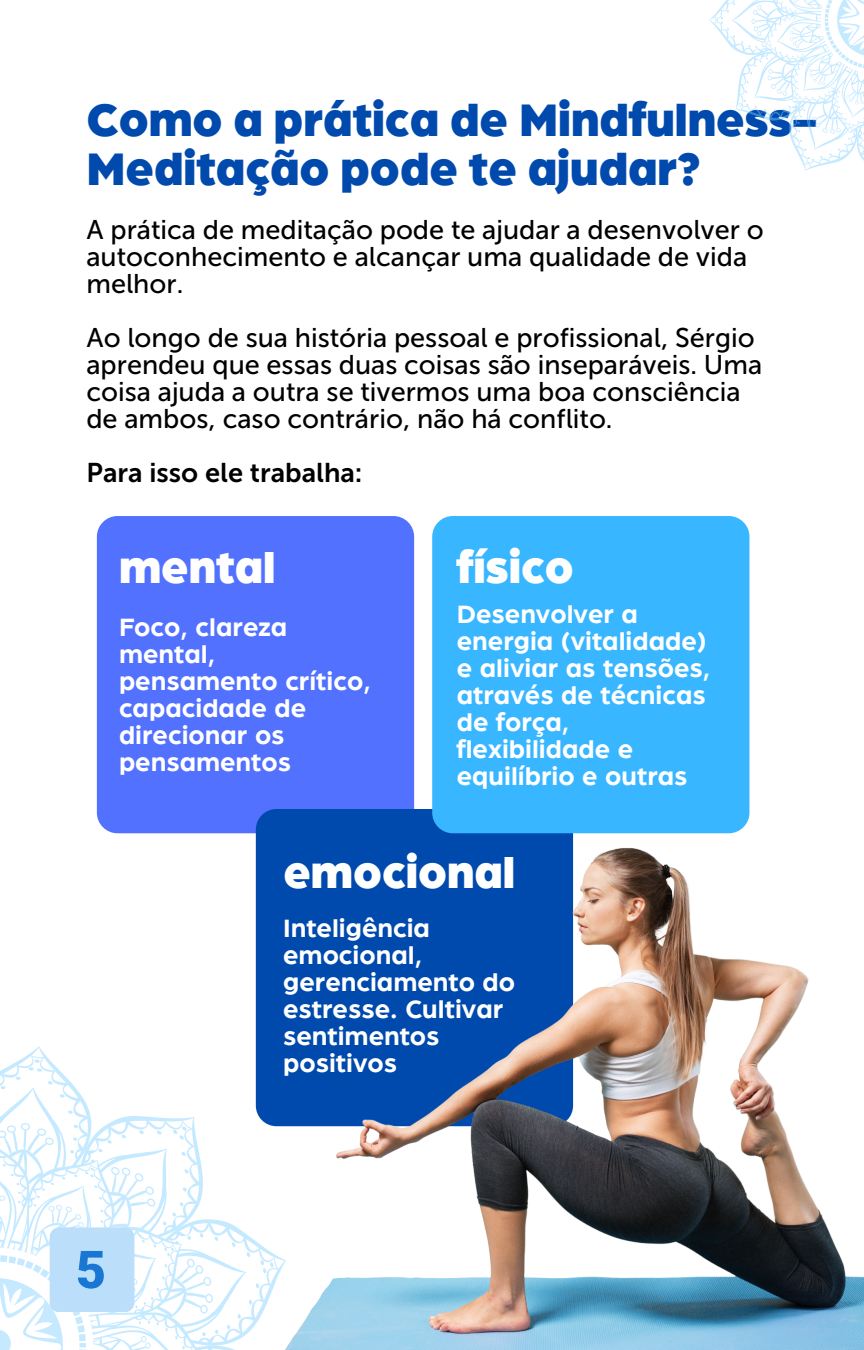
<style>
.page{position:relative;width:864px;height:1350px;background:#fff}
.page>*{position:absolute;margin:0;border:0;box-sizing:border-box;transform-origin:0 0}
.t1{font:900 49.05px/49.1px "Arboria";color:#004aad}
.t2{font:900 47.25px "Arboria";color:#fff}
.t3{font:27px/27px "Museo Sans Cyrl 500";color:#000}
.t4{font:700 27px/27px "Arboria";color:#fff}
.t5{font:27px "Museo Sans Cyrl 700";color:#000}
</style>
<div class="page">
<div style="left:97px;top:516px;width:317px;height:317px;background:#5271ff;border-radius:21px"></div>
<svg style="left:0;top:1046px;width:283px;height:304px"></svg>
<svg style="left:1px;top:1086px;width:5px;height:3px"></svg>
<svg style="left:16px;top:1077px;width:5px;height:3px"></svg>
<svg style="left:28px;top:1059px;width:14px;height:13px"></svg>
<svg style="left:70px;top:1150px;width:4px;height:4px"></svg>
<svg style="left:73px;top:1137px;width:5px;height:4px"></svg>
<svg style="left:73px;top:1125px;width:5px;height:3px"></svg>
<svg style="left:68px;top:1110px;width:5px;height:4px"></svg>
<svg style="left:60px;top:1094px;width:5px;height:4px"></svg>
<svg style="left:48px;top:1081px;width:5px;height:4px"></svg>
<svg style="left:98px;top:1140px;width:14px;height:13px"></svg>
<svg style="left:121px;top:1135px;width:5px;height:4px"></svg>
<svg style="left:139px;top:1130px;width:5px;height:4px"></svg>
<svg style="left:157px;top:1130px;width:5px;height:5px"></svg>
<svg style="left:173px;top:1126px;width:14px;height:14px"></svg>
<svg style="left:163px;top:1202px;width:21px;height:24px"></svg>
<svg style="left:183px;top:1187px;width:4px;height:5px"></svg>
<svg style="left:184px;top:1169px;width:5px;height:5px"></svg>
<svg style="left:181px;top:1151px;width:5px;height:5px"></svg>
<svg style="left:187px;top:1236px;width:4px;height:4px"></svg>
<svg style="left:200px;top:1233px;width:4px;height:5px"></svg>
<svg style="left:214px;top:1236px;width:4px;height:5px"></svg>
<svg style="left:232px;top:1242px;width:4px;height:5px"></svg>
<svg style="left:246px;top:1252px;width:4px;height:5px"></svg>
<svg style="left:260px;top:1260px;width:14px;height:14px"></svg>
<svg style="left:202px;top:1332px;width:4px;height:4px"></svg>
<svg style="left:215px;top:1330px;width:3px;height:4px"></svg>
<svg style="left:227px;top:1325px;width:3px;height:4px"></svg>
<svg style="left:237px;top:1314px;width:4px;height:5px"></svg>
<svg style="left:249px;top:1300px;width:3px;height:5px"></svg>
<svg style="left:256px;top:1283px;width:3px;height:5px"></svg>
<svg style="left:153px;top:1244px;width:3px;height:4px"></svg>
<svg style="left:164px;top:1247px;width:10px;height:9px"></svg>
<svg style="left:144px;top:1297px;width:9px;height:8px"></svg>
<svg style="left:162px;top:1276px;width:3px;height:4px"></svg>
<svg style="left:164px;top:1264px;width:3px;height:4px"></svg>
<svg style="left:37px;top:1188px;width:8px;height:10px"></svg>
<svg style="left:74px;top:1174px;width:4px;height:3px"></svg>
<svg style="left:85px;top:1168px;width:9px;height:9px"></svg>
<svg style="left:100px;top:1209px;width:4px;height:3px"></svg>
<svg style="left:94px;top:1185px;width:4px;height:3px"></svg>
<div style="left:256px;top:809px;width:317px;height:317px;background:#004aad;border-radius:21px"></div>
<div style="left:432px;top:516px;width:317px;height:317px;background:#38b6ff;border-radius:21px"></div>
<img style="left:283px;top:846px;width:581px;height:504px">
<svg style="left:709px;top:0;width:155px;height:171px"></svg>
<div style="left:50px;top:1227px;width:84px;height:85px;background:#bbdefb;border-radius:9px"></div>
<svg style="left:0;top:1220px;width:113px;height:130px"></svg>
<p class="t1" style="left:86px;top:97px;width:733px">Como a prática de Mindfulness-<br>Meditação pode te ajudar?</p>
<p class="t3" style="left:86px;top:216px;width:679px">A prática de meditação pode te ajudar a desenvolver o autoconhecimento e alcançar uma qualidade de vida melhor.</p>
<p class="t3" style="left:86px;top:324px;width:678px">Ao longo de sua história pessoal e profissional, Sérgio aprendeu que essas duas coisas são inseparáveis. Uma coisa ajuda a outra se tivermos uma boa consciência de ambos, caso contrário, não há conflito.</p>
<p class="t5" style="left:86px;top:456px;width:277px">Para isso ele trabalha:</p>
<p class="t2" style="left:119px;top:546px;width:158px">mental</p>
<p class="t2" style="left:457px;top:546px;width:118px">físico</p>
<p class="t4" style="left:119px;top:615px;width:170px">Foco, clareza mental,</p>
<p class="t4" style="left:119px;top:669px;width:253px">pensamento crítico,</p>
<p class="t4" style="left:119px;top:696px;width:189px">capacidade de</p>
<p class="t4" style="left:119px;top:723px;width:167px">direcionar os</p>
<p class="t4" style="left:119px;top:750px;width:174px">pensamentos</p>
<p class="t4" style="left:457px;top:601px;width:255px">Desenvolver a energia (vitalidade) e aliviar as tensões, através de técnicas de força, flexibilidade e</p>
<p class="t4" style="left:457px;top:763px;width:232px">equilíbrio e outras</p>
<p class="t2" style="left:283px;top:851px;width:233px">emocional</p>
<p class="t4" style="left:283px;top:916px;width:148px">Inteligência</p>
<p class="t4" style="left:283px;top:943px;width:141px">emocional,</p>
<p class="t4" style="left:283px;top:970px;width:234px">gerenciamento do</p>
<p class="t4" style="left:283px;top:997px;width:222px">estresse. Cultivar</p>
<p class="t4" style="left:283px;top:1024px;width:158px">sentimentos</p>
<p class="t4" style="left:283px;top:1051px;width:115px">positivos</p>
</div>
